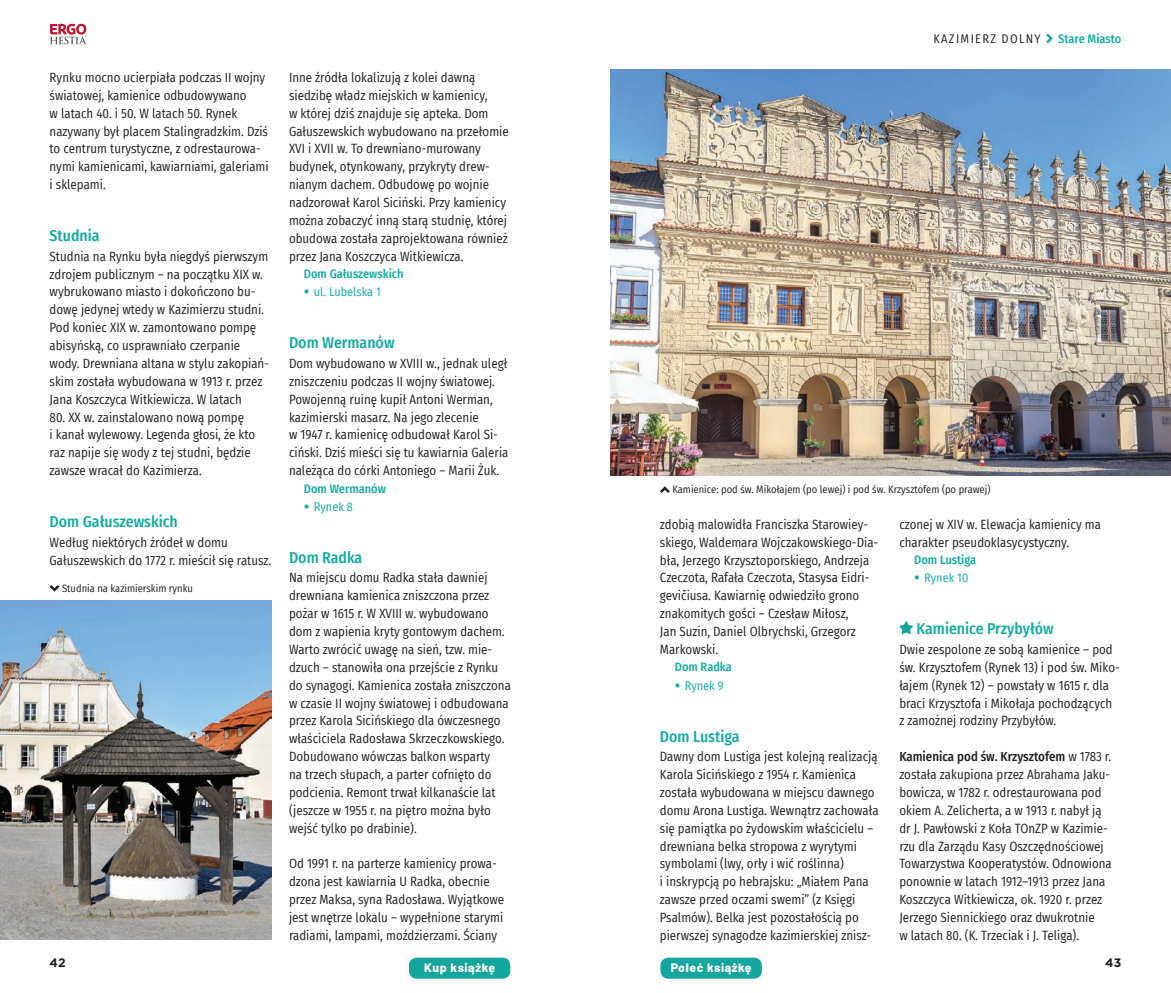
<style>
.page{position:relative;width:1171px;height:993px;background:#fff}
.page>*{position:absolute;margin:0;border:0;box-sizing:border-box;transform-origin:0 0}
.t1{font:500 15.75px "Fira Sans Condensed";color:#11aca0}
.t2{font:13.12px/17.8px "Fira Sans Condensed";color:#231f20}
.t3{font:500 12.25px "Fira Sans Condensed";color:#11aca0}
.t4{font:12.25px "Fira Sans Condensed";color:#11aca0}
.t5{font:800 12.25px "Barlow";letter-spacing:.05em;color:#fff}
.t6{font:12.25px "Fira Sans Condensed";letter-spacing:.11em;color:#231f20}
.t7{font:700 12.25px "Gotham";color:#231f20}
.t8{font:10.5px "Fira Sans Condensed";color:#231f20}
.s1{font-weight:500}
</style>
<div class="page">
<svg style="left:1046px;top:34px;width:7px;height:9px"></svg>
<svg style="left:50px;top:24px;width:37px;height:20px"></svg>
<svg style="left:899px;top:621px;width:14px;height:13px"></svg>
<img style="left:0;top:600px;width:272px;height:339px">
<img style="left:610px;top:69px;width:561px;height:406px">
<svg style="left:50px;top:585px;width:10px;height:6px"></svg>
<svg style="left:660px;top:486px;width:10px;height:7px"></svg>
<div style="left:660px;top:956px;width:102px;height:23px;background:#13a69e;border-radius:9px"></div>
<div style="left:659px;top:955px;width:104px;height:24px;border:1px solid #fff;border-radius:9px"></div>
<div style="left:408px;top:956px;width:103px;height:23px;background:#13a69e;border-radius:9px"></div>
<div style="left:407px;top:955px;width:105px;height:24px;border:1px solid #fff;border-radius:9px"></div>
<p class="t2" style="left:50px;top:68px;width:221px">Rynku mocno ucierpiała podczas II wojny światowej, kamienice odbudowywano<br>w latach 40. i 50. W latach 50. Rynek nazywany był placem Stalingradzkim. Dziś to centrum turystyczne, z odrestaurowa&shy;nymi kamienicami, kawiarniami, galeriami i sklepami.</p>
<p class="t1" style="left:50px;top:223px;width:52px">Studnia</p>
<p class="t2" style="left:50px;top:247px;width:221px">Studnia na Rynku była niegdyś pierwszym zdrojem publicznym – na początku XIX w. wybrukowano miasto i dokończono bu&shy;dowę jedynej wtedy w Kazimierzu studni.<br>Pod koniec XIX w. zamontowano pompę abisyńską, co usprawniało czerpanie wody. Drewniana altana w stylu zakopiań&shy;skim została wybudowana w 1913 r. przez Jana Koszczyca Witkiewicza. W latach</p>
<p class="t2" style="left:50px;top:407px;width:207px">80. XX w. zainstalowano nową pompę<br>i kanał wylewowy. Legenda głosi, że kto raz napije się wody z tej studni, będzie zawsze wracał do Kazimierza.</p>
<p class="t1" style="left:50px;top:508px;width:130px">Dom Gałuszewskich</p>
<p class="t2" style="left:50px;top:532px;width:223px">Według niektórych źródeł w domu<br>Gałuszewskich do 1772 r. mieścił się ratusz.</p>
<p class="t8" style="left:62px;top:580px;width:132px">Studnia na kazimierskim rynku</p>
<p class="t2" style="left:289px;top:68px;width:221px">Inne źródła lokalizują z kolei dawną siedzibę władz miejskich w kamienicy,<br>w której dziś znajduje się apteka. Dom Gałuszewskich wybudowano na przełomie XVI i XVII w. To drewniano‑murowany budynek, otynkowany, przykryty drew&shy;nianym dachem. Odbudowę po wojnie nadzorował Karol Siciński. Przy kamienicy można zobaczyć inną starą studnię, której obudowa została zaprojektowana również przez Jana Koszczyca Witkiewicza.</p>
<p class="t3" style="left:304px;top:264px;width:101px">Dom Gałuszewskich</p>
<p class="t4" style="left:314px;top:283px;width:69px">ul. Lubelska 1</p>
<p class="t1" style="left:289px;top:330px;width:107px">Dom Wermanów</p>
<p class="t2" style="left:289px;top:354px;width:221px">Dom wybudowano w XVIII w., jednak uległ zniszczeniu podczas II wojny światowej.<br>Powojenną ruinę kupił Antoni Werman, kazimierski masarz. Na jego zlecenie<br>w 1947 r. kamienicę odbudował Karol Si&shy;ciński. Dziś mieści się tu kawiarnia Galeria należąca do córki Antoniego – Marii Żuk.</p>
<p class="t3" style="left:304px;top:478px;width:84px">Dom Wermanów</p>
<p class="t4" style="left:314px;top:497px;width:41px">Rynek 8</p>
<p class="t1" style="left:289px;top:544px;width:75px">Dom Radka</p>
<p class="t2" style="left:289px;top:568px;width:223px">Na miejscu domu Radka stała dawniej drewniana kamienica zniszczona przez pożar w 1615 r. W XVIII w. wybudowano dom z wapienia kryty gontowym dachem.<br>Warto zwrócić uwagę na sień, tzw. mie&shy;dzuch – stanowiła ona przejście z Rynku do synagogi. Kamienica została zniszczona w czasie II wojny światowej i odbudowana przez Karola Sicińskiego dla ówczesnego właściciela Radosława Skrzeczkowskiego.<br>Dobudowano wówczas balkon wsparty<br>na trzech słupach, a parter cofnięto do podcienia. Remont trwał kilkanaście lat (jeszcze w 1955 r. na piętro można było wejść tylko po drabinie).</p>
<p class="t2" style="left:289px;top:854px;width:217px">Od 1991 r. na parterze kamienicy prowa&shy;dzona jest kawiarnia U Radka, obecnie przez Maksa, syna Radosława. Wyjątkowe jest wnętrze lokalu – wypełnione starymi radiami, lampami, moździerzami. Ściany</p>
<p class="t6" style="left:933px;top:30px;width:109px">Kazimierz Dolny</p>
<p class="t3" style="left:1058px;top:29px;width:65px">Stare Miasto</p>
<p class="t8" style="left:672px;top:481px;width:320px">Kamienice: pod św. Mikołajem (po lewej) i pod św. Krzysztofem (po prawej)</p>
<p class="t2" style="left:660px;top:515px;width:220px">zdobią malowidła Franciszka Starowiey&shy;skiego, Waldemara Wojczakowskiego‑Dia&shy;bła, Jerzego Krzysztoporskiego, Andrzeja Czeczota, Rafała Czeczota, Stasysa Eidri&shy;gevičiusa. Kawiarnię odwiedziło grono znakomitych gości – Czesław Miłosz,<br>Jan Suzin, Daniel Olbrychski, Grzegorz Markowski.</p>
<p class="t3" style="left:675px;top:657px;width:59px">Dom Radka</p>
<p class="t4" style="left:685px;top:676px;width:41px">Rynek 9</p>
<p class="t1" style="left:660px;top:723px;width:81px">Dom Lustiga</p>
<p class="t2" style="left:660px;top:747px;width:220px">Dawny dom Lustiga jest kolejną realizacją Karola Sicińskiego z 1954 r. Kamienica została wybudowana w miejscu dawnego domu Arona Lustiga. Wewnątrz zachowała się pamiątka po żydowskim właścicielu – drewniana belka stropowa z wyrytymi symbolami (lwy, orły i wić roślinna)<br>i inskrypcją po hebrajsku: „Miałem Pana zawsze przed oczami swemi” (z Księgi Psalmów). Belka jest pozostałością po pierwszej synagodze kazimierskiej znisz-</p>
<p class="t2" style="left:899px;top:514px;width:203px">czonej w XIV w. Elewacja kamienicy ma charakter pseudoklasycystyczny.</p>
<p class="t3" style="left:914px;top:550px;width:64px">Dom Lustiga</p>
<p class="t4" style="left:924px;top:568px;width:46px">Rynek 10</p>
<p class="t1" style="left:916px;top:616px;width:139px">Kamienice Przybyłów</p>
<p class="t2" style="left:899px;top:639px;width:222px">Dwie zespolone ze sobą kamienice – pod św. Krzysztofem (Rynek 13) i pod św. Miko&shy;łajem (Rynek 12) – powstały w 1615 r. dla braci Krzysztofa i Mikołaja pochodzących z zamożnej rodziny Przybyłów.</p>
<p class="t2" style="left:899px;top:747px;width:214px"><span class="s1">Kamienica pod św. Krzysztofem</span> w 1783 r. została zakupiona przez Abrahama Jaku&shy;bowicza, w 1782 r. odrestaurowana pod okiem A. Zelicherta, a w 1913 r. nabył ją dr J. Pawłowski z Koła TOnZP w Kazimie&shy;rzu dla Zarządu Kasy Oszczędnościowej Towarzystwa Kooperatystów. Odnowiona ponownie w latach 1912–1913 przez Jana Koszczyca Witkiewicza, ok. 1920 r. przez Jerzego Siennickiego oraz dwukrotnie<br>w latach 80. (K. Trzeciak i J. Teliga).</p>
<p class="t7" style="left:50px;top:954px;width:18px">42</p>
<p class="t7" style="left:1105px;top:954px;width:18px">43</p>
<p class="t5" style="left:424px;top:958px;width:72px">Kup książkę</p>
<p class="t5" style="left:671px;top:958px;width:82px">Poleć książkę</p>
</div>
